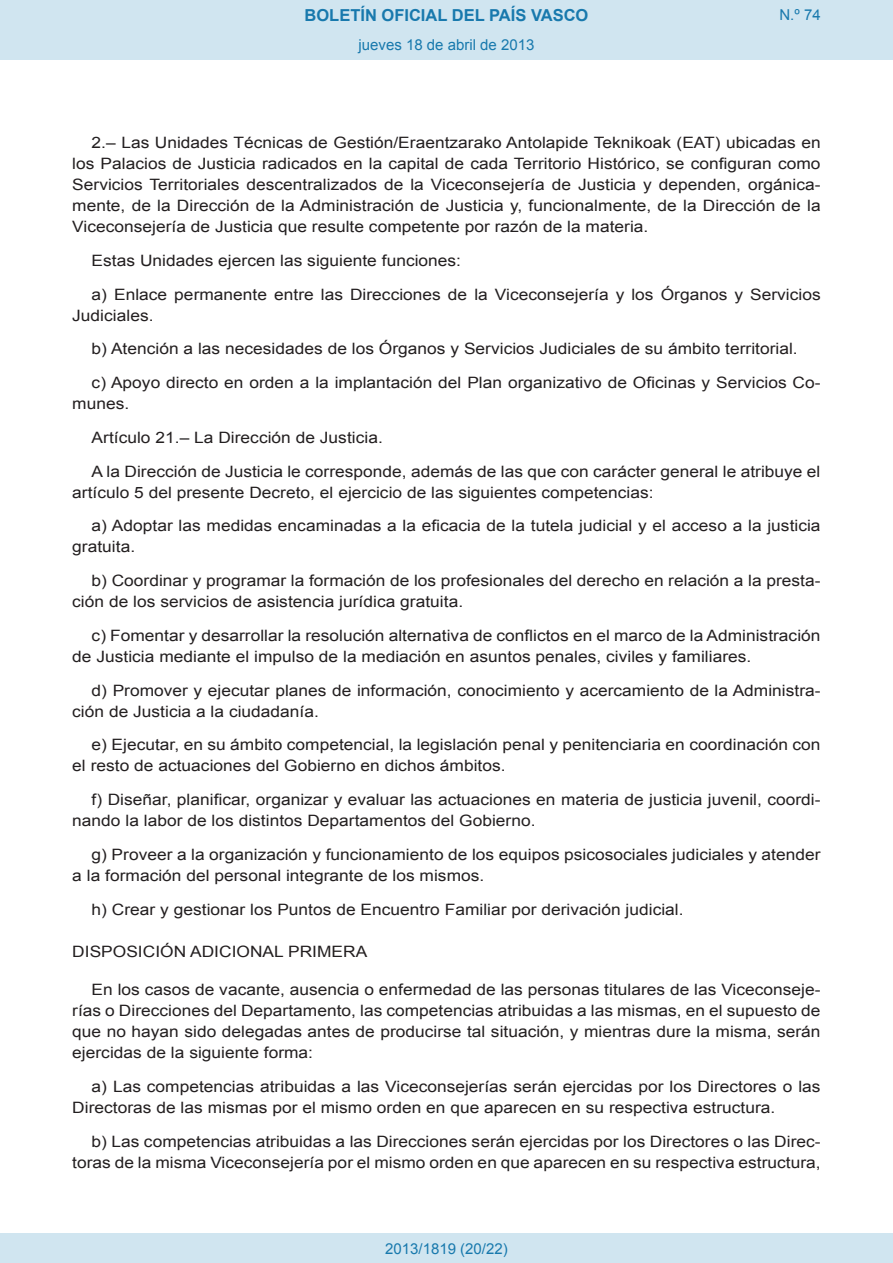
<style>
.page{position:relative;width:893px;height:1263px;background:#fff}
.page>*{position:absolute;margin:0;border:0;box-sizing:border-box;transform-origin:0 0}
.t1{font:700 16.5px "Arial";color:#1879ad}
.BOPVDetalle{font:15.6px/21px "Arial";color:#231f20;scale:1.11 1}
.BOPVDisposicionTitul{font:15.6px "Arial";color:#231f20;scale:1.11 1}
.Paginacion_Centro{font:15px "Arial";color:#1879ad}
</style>
<div class="page">
<div style="left:0;top:0;width:893px;height:60px;background:#d0e5f0"></div>
<div style="left:0;top:1233px;width:893px;height:30px;background:#d0e5f0"></div>
<p class="t1" style="left:305px;top:4px;width:285px">BOLETÍN OFICIAL DEL PAÍS VASCO</p>
<p class="Paginacion_Centro" style="left:358px;top:35px;width:177px">jueves 18 de abril de 2013</p>
<p class="Paginacion_Centro" style="left:779px;top:5px;width:43px">N.º 74</p>
<p class="BOPVDetalle" style="left:72px;top:132px;width:676px;text-align:justify;text-indent:19px">2.– Las Unidades Técnicas de Gestión/Eraentzarako Antolapide Teknikoak (EAT) ubicadas en los Palacios de Justicia radicados en la capital de cada Territorio Histórico, se configuran como Servicios Territoriales descentralizados de la Viceconsejería de Justicia y dependen, orgánica&shy;mente, de la Dirección de la Administración de Justicia y, funcionalmente, de la Dirección de la Viceconsejería de Justicia que resulte competente por razón de la materia.</p>
<p class="BOPVDetalle" style="left:92px;top:250px;width:334px">Estas Unidades ejercen las siguiente funciones:</p>
<p class="BOPVDetalle" style="left:72px;top:284px;width:676px;text-indent:19px">a) Enlace permanente entre las Direcciones de la Viceconsejería y los Órganos y Servicios<br>Judiciales.</p>
<p class="BOPVDetalle" style="left:92px;top:339px;width:638px">b) Atención a las necesidades de los Órganos y Servicios Judiciales de su ámbito territorial.</p>
<p class="BOPVDetalle" style="left:72px;top:372px;width:676px;text-indent:19px">c) Apoyo directo en orden a la implantación del Plan organizativo de Oficinas y Servicios Co&shy;munes.</p>
<p class="BOPVDetalle" style="left:92px;top:427px;width:264px">Artículo 21.– La Dirección de Justicia.</p>
<p class="BOPVDetalle" style="left:72px;top:461px;width:675px;text-indent:19px">A la Dirección de Justicia le corresponde, además de las que con carácter general le atribuye el artículo 5 del presente Decreto, el ejercicio de las siguientes competencias:</p>
<p class="BOPVDetalle" style="left:72px;top:516px;width:676px;text-indent:19px">a) Adoptar las medidas encaminadas a la eficacia de la tutela judicial y el acceso a la justicia gratuita.</p>
<p class="BOPVDetalle" style="left:72px;top:570px;width:676px;text-indent:19px">b) Coordinar y programar la formación de los profesionales del derecho en relación a la presta&shy;ción de los servicios de asistencia jurídica gratuita.</p>
<p class="BOPVDetalle" style="left:72px;top:625px;width:676px;text-indent:19px">c) Fomentar y desarrollar la resolución alternativa de conflictos en el marco de la Administración de Justicia mediante el impulso de la mediación en asuntos penales, civiles y familiares.</p>
<p class="BOPVDetalle" style="left:72px;top:680px;width:676px;text-indent:19px">d) Promover y ejecutar planes de información, conocimiento y acercamiento de la Administra&shy;ción de Justicia a la ciudadanía.</p>
<p class="BOPVDetalle" style="left:72px;top:735px;width:675px;text-indent:19px">e) Ejecutar, en su ámbito competencial, la legislación penal y penitenciaria en coordinación con el resto de actuaciones del Gobierno en dichos ámbitos.</p>
<p class="BOPVDetalle" style="left:72px;top:789px;width:676px;text-indent:19px">f) Diseñar, planificar, organizar y evaluar las actuaciones en materia de justicia juvenil, coordi&shy;nando la labor de los distintos Departamentos del Gobierno.</p>
<p class="BOPVDetalle" style="left:72px;top:844px;width:676px;text-indent:19px">g) Proveer a la organización y funcionamiento de los equipos psicosociales judiciales y atender a la formación del personal integrante de los mismos.</p>
<p class="BOPVDetalle" style="left:92px;top:899px;width:535px">h) Crear y gestionar los Puntos de Encuentro Familiar por derivación judicial.</p>
<p class="BOPVDisposicionTitul" style="left:72px;top:941px;width:267px">DISPOSICIÓN ADICIONAL PRIMERA</p>
<p class="BOPVDetalle" style="left:72px;top:979px;width:676px;text-align:justify;text-indent:19px">En los casos de vacante, ausencia o enfermedad de las personas titulares de las Viceconseje&shy;rías o Direcciones del Departamento, las competencias atribuidas a las mismas, en el supuesto de que no hayan sido delegadas antes de producirse tal situación, y mientras dure la misma, serán ejercidas de la siguiente forma:</p>
<p class="BOPVDetalle" style="left:72px;top:1076px;width:676px;text-indent:19px">a) Las competencias atribuidas a las Viceconsejerías serán ejercidas por los Directores o las<br>Directoras de las mismas por el mismo orden en que aparecen en su respectiva estructura.</p>
<p class="BOPVDetalle" style="left:72px;top:1131px;width:676px;text-align:right">b) Las competencias atribuidas a las Direcciones serán ejercidas por los Directores o las Direc&shy;toras de la misma Viceconsejería por el mismo orden en que aparecen en su respectiva estructura,</p>
<p class="Paginacion_Centro" style="left:385px;top:1238px;width:124px">2013/1819 (20/22)</p>
</div>
